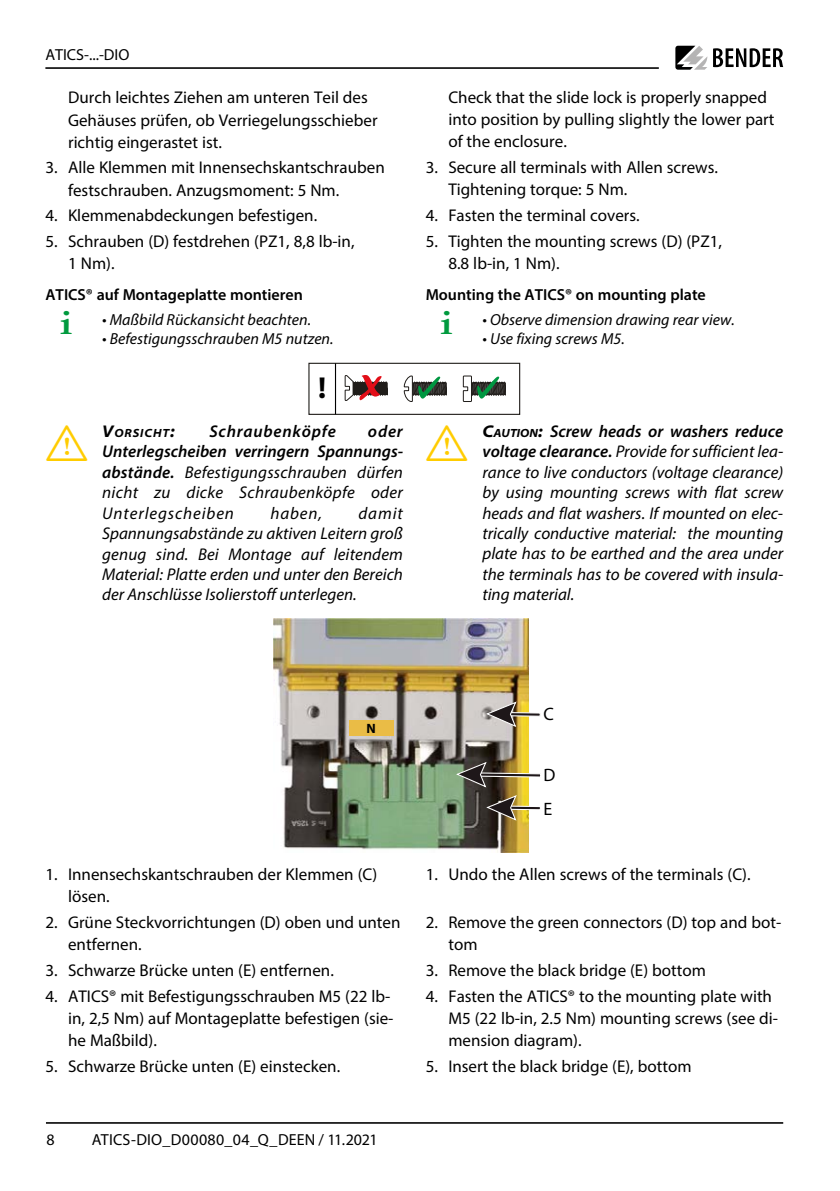
<style>
.page{position:relative;width:840px;height:1191px;background:#fff}
.page>*{position:absolute;margin:0;border:0;box-sizing:border-box;transform-origin:0 0}
.t1{font:48px "tables";color:#fc0}
.t2{font:700 36px "Garamond";color:#009a3e;scale:1.2 1}
.t3{font:700 30.4px "Myriad Pro";color:#000}
.t4{font:18px/33.8px "Myriad Pro";color:#000}
.t5{font:17px/22px "Myriad Pro";color:#000}
.t6{font:italic 17px/20.4px "Myriad Pro";color:#000;text-align:justify}
.t7{font:italic 600 17px "Myriad Pro";letter-spacing:.045em;color:#000}
.t8{font:italic 16px "Myriad Pro";color:#000}
.t9{font:600 16px "Myriad Pro";color:#000}
.t10{font:16px "Myriad Pro";color:#000}
.t11{font:700 13.6px "Myriad Pro";color:#000}
.t12{font:italic 700 semi-expanded 11.8px "Myriad Pro";letter-spacing:.07em;color:#000}
.s1{font-size:17px}
.s2{font-weight:600}
.s3{font-weight:700;font-stretch:semi-expanded}
.s4{font-weight:700;font-stretch:semi-expanded;font-size:11.8px}
</style>
<div class="page">
<hr style="left:46px;top:1122px;width:736px;height:1px;background:#000">
<hr style="left:46px;top:67px;width:611px;height:2px;background:#000">
<svg style="left:675px;top:46px;width:107px;height:24px"></svg>
<div style="left:308px;top:363px;width:212px;height:52px;border:1px solid #201d1a"></div>
<svg style="left:344px;top:363px;width:103px;height:52px"></svg>
<svg style="left:462px;top:363px;width:44px;height:52px"></svg>
<hr style="left:335px;top:363px;width:1px;height:51px;background:#000">
<img style="left:273px;top:618px;width:255px;height:234px">
<svg style="left:454px;top:761px;width:87px;height:27px;background:#837b5b"></svg>
<div style="left:505px;top:712px;width:35px;height:4px;border:1px solid #fff"></div>
<svg style="left:484px;top:701px;width:33px;height:27px"></svg>
<hr style="left:506px;top:806px;width:34px;height:3px;background:#1e1719">
<div style="left:506px;top:805px;width:34px;height:5px;border:1px solid #fff"></div>
<svg style="left:484px;top:794px;width:33px;height:27px"></svg>
<div style="left:348px;top:720px;width:45px;height:15px;background:#eabc46"></div>
<p class="t10" style="left:45px;top:45px;width:85px">ATICS-...-DIO</p>
<p class="t5" style="left:68px;top:86px;width:311px">Durch leichtes Ziehen am unteren Teil des<br>Gehäuses prüfen, ob Verriegelungsschieber richtig eingerastet ist.</p>
<p class="t5" style="left:68px;top:156px;width:318px;text-indent:-23px">3. Alle Klemmen mit Innensechskantschrauben festschrauben. Anzugsmoment: 5 Nm.</p>
<p class="t5" style="left:45px;top:204px;width:273px">4. Klemmenabdeckungen befestigen.</p>
<p class="t5" style="left:68px;top:230px;width:288px;text-indent:-23px">5. Schrauben (D) festdrehen (PZ1, 8,8 lb-in,<br>1 Nm).</p>
<p class="t9" style="left:45px;top:284px;width:259px">ATICS® auf Montageplatte montieren</p>
<h2 class="t2" style="left:60px;top:298px;width:12px">i</h2>
<p class="t8" style="left:102px;top:310px;width:210px">• Maßbild Rückansicht beachten.</p>
<p class="t8" style="left:102px;top:329px;width:233px">• Befestigungsschrauben M5 nutzen.</p>
<h3 class="t3" style="left:318px;top:368px;width:10px">!</h3>
<h1 class="t1" style="left:45px;top:417px;width:44px">I</h1>
<p class="t12" style="left:102px;top:426px;width:74px"><span class="s1">V</span>ORSICHT<span class="s1">:</span></p>
<p class="t7" style="left:209px;top:420px;width:128px">Schraubenköpfe</p>
<p class="t6" style="left:102px;top:421px;width:302px;text-indent:266px"><span class="s2">oder Unterlegscheiben verringern Spannungs&shy;abstände.</span> Befestigungsschrauben dürfen nicht zu dicke Schraubenköpfe oder Unterlegscheiben</p>
<p class="t6" style="left:102px;top:502px;width:302px;text-indent:256px">damit Spannungsabstände zu aktiven Leitern groß genug sind. Bei Montage auf leitendem Material: Platte erden und unter den Bereich der Anschlüsse Isolierstoff unterlegen.</p>
<p class="t6" style="left:270px;top:502px;width:53px">haben,</p>
<p class="t5" style="left:448px;top:86px;width:327px">Check that the slide lock is properly snapped into position by pulling slightly the lower part of the enclosure.</p>
<p class="t5" style="left:448px;top:156px;width:271px;text-indent:-23px">3. Secure all terminals with Allen screws.<br>Tightening torque: 5 Nm.</p>
<p class="t5" style="left:425px;top:204px;width:215px">4. Fasten the terminal covers.</p>
<p class="t5" style="left:448px;top:230px;width:275px;text-indent:-23px">5. Tighten the mounting screws (D) (PZ1,<br>8.8 lb-in, 1 Nm).</p>
<p class="t9" style="left:425px;top:284px;width:281px">Mounting the ATICS® on mounting plate</p>
<h2 class="t2" style="left:440px;top:298px;width:12px">i</h2>
<p class="t8" style="left:482px;top:309px;width:254px">• Observe dimension drawing rear view.</p>
<p class="t8" style="left:482px;top:329px;width:144px">• Use fixing screws M5.</p>
<h1 class="t1" style="left:425px;top:417px;width:44px">I</h1>
<p class="t6" style="left:482px;top:421px;width:302px"><span class="s3">C</span><span class="s4">AUTION</span><span class="s3">:</span> <span class="s2">Screw heads or washers reduce voltage clearance.</span> Provide for sufficient lea&shy;rance to live conductors (voltage clearance) by using mounting screws with flat screw heads and flat washers. If mounted on elec&shy;trically conductive material: the mounting plate has to be earthed and the area under the terminals has to be covered with insula&shy;ting material.</p>
<p class="t11" style="left:366px;top:719px;width:11px">N</p>
<p class="t5" style="left:68px;top:862px;width:310px;text-indent:-23px">1. Innensechskantschrauben der Klemmen (C) lösen.</p>
<p class="t5" style="left:68px;top:910px;width:334px;text-indent:-23px">2. Grüne Steckvorrichtungen (D) oben und unten entfernen.</p>
<p class="t5" style="left:45px;top:958px;width:290px">3. Schwarze Brücke unten (E) entfernen.</p>
<p class="t5" style="left:68px;top:984px;width:327px;text-indent:-23px">4. ATICS® mit Befestigungsschrauben M5 (22 lb&shy;in, 2,5 Nm) auf Montageplatte befestigen (sie&shy;he Maßbild).</p>
<p class="t5" style="left:45px;top:1054px;width:296px">5. Schwarze Brücke unten (E) einstecken.</p>
<p class="t10" style="left:47px;top:1130px;width:10px">8</p>
<p class="t10" style="left:92px;top:1130px;width:287px">ATICS-DIO_D00080_04_Q_DEEN / 11.2021</p>
<p class="t4" style="left:543px;top:696px;width:12px">C</p>
<p class="t4" style="left:543px;top:758px;width:13px">D<br>E</p>
<p class="t5" style="left:425px;top:862px;width:326px">1. Undo the Allen screws of the terminals (C).</p>
<p class="t5" style="left:448px;top:910px;width:334px;text-indent:-23px">2. Remove the green connectors (D) top and bot&shy;tom</p>
<p class="t5" style="left:425px;top:958px;width:282px">3. Remove the black bridge (E) bottom</p>
<p class="t5" style="left:448px;top:984px;width:331px;text-indent:-23px">4. Fasten the ATICS® to the mounting plate with<br>M5 (22 lb-in, 2.5 Nm) mounting screws (see di&shy;mension diagram).</p>
<p class="t5" style="left:425px;top:1054px;width:267px">5. Insert the black bridge (E), bottom</p>
</div>
